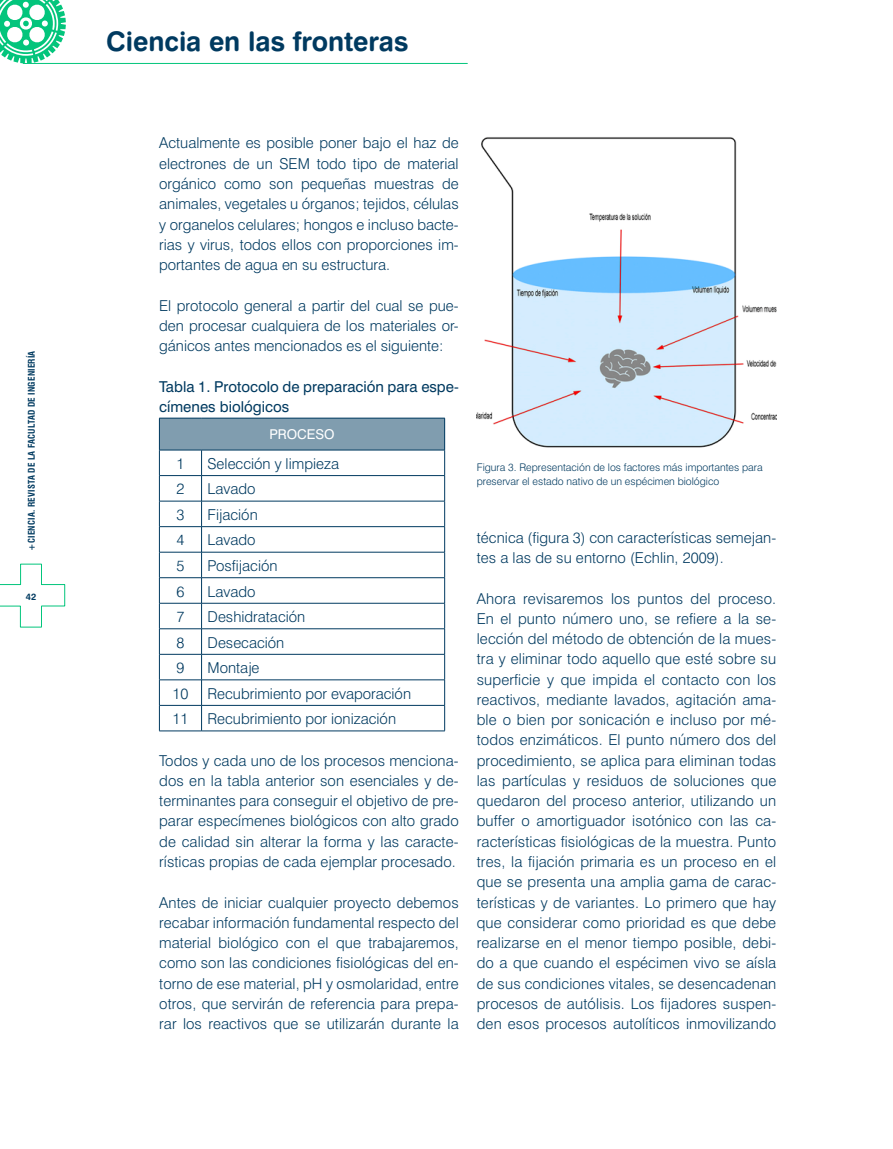
<style>
.page{position:relative;width:893px;height:1149px;background:#fff}
.page>*{position:absolute;margin:0;border:0;box-sizing:border-box;transform-origin:0 0}
.t1{font:27px "Swiss 721 BT Bold Rounded";letter-spacing:-.005em;color:#003a60}
.t2{font:300 15px/20.2px "Swiss 721 BT";color:#003a60;text-align:justify}
.t3{font:15px/20.2px "Swiss 721 BT";color:#003a60}
.t4{font:13.5px "Swiss 721 BT";color:#fff}
.t5{font:300 10.5px/13.5px "Swiss 721 BT";color:#003a60}
.t6{font:9.15px "Swiss 721 BT Bold Rounded";color:#003a60}
.t7{font:700 condensed 9px "Swiss 721 BT";letter-spacing:.02em;color:#003a60}
</style>
<div class="page">
<svg style="left:0;top:0;width:66px;height:63px"></svg>
<hr style="left:23px;top:63px;width:444px;height:1px;background:#03c57c">
<svg style="left:0;top:563px;width:65px;height:64px"></svg>
<img style="left:477px;top:137px;width:299px;height:311px">
<div style="left:159px;top:418px;width:286px;height:32px;background:#809daf"></div>
<hr style="left:159px;top:418px;width:43px;height:1px;background:#003a60">
<hr style="left:159px;top:418px;width:1px;height:31px;background:#003a60">
<hr style="left:202px;top:418px;width:243px;height:1px;background:#003a60">
<hr style="left:444px;top:418px;width:1px;height:31px;background:#003a60">
<hr style="left:159px;top:449px;width:43px;height:1px;background:#003a60">
<hr style="left:202px;top:449px;width:243px;height:1px;background:#003a60">
<hr style="left:159px;top:475px;width:43px;height:1px;background:#003a60">
<hr style="left:202px;top:475px;width:243px;height:1px;background:#003a60">
<hr style="left:159px;top:500px;width:43px;height:1px;background:#003a60">
<hr style="left:202px;top:500px;width:243px;height:1px;background:#003a60">
<hr style="left:159px;top:526px;width:43px;height:1px;background:#003a60">
<hr style="left:202px;top:526px;width:243px;height:1px;background:#003a60">
<hr style="left:159px;top:551px;width:43px;height:1px;background:#003a60">
<hr style="left:202px;top:551px;width:243px;height:1px;background:#003a60">
<hr style="left:159px;top:577px;width:43px;height:1px;background:#003a60">
<hr style="left:202px;top:577px;width:243px;height:1px;background:#003a60">
<hr style="left:159px;top:602px;width:43px;height:1px;background:#003a60">
<hr style="left:202px;top:602px;width:243px;height:1px;background:#003a60">
<hr style="left:159px;top:628px;width:43px;height:1px;background:#003a60">
<hr style="left:202px;top:628px;width:243px;height:1px;background:#003a60">
<hr style="left:159px;top:654px;width:43px;height:1px;background:#003a60">
<hr style="left:202px;top:654px;width:243px;height:1px;background:#003a60">
<hr style="left:159px;top:679px;width:43px;height:1px;background:#003a60">
<hr style="left:202px;top:679px;width:243px;height:1px;background:#003a60">
<hr style="left:159px;top:705px;width:43px;height:1px;background:#003a60">
<svg style="left:159px;top:450px;width:1px;height:280px"></svg>
<hr style="left:202px;top:705px;width:243px;height:1px;background:#003a60">
<svg style="left:201px;top:450px;width:1px;height:280px"></svg>
<svg style="left:444px;top:450px;width:1px;height:280px"></svg>
<hr style="left:159px;top:730px;width:43px;height:1px;background:#003a60">
<hr style="left:202px;top:730px;width:243px;height:1px;background:#003a60">
<p class="t7" style="left:26px;top:550px;width:201px;rotate:-90deg">+CIENCIA. REVISTA DE LA FACULTAD DE INGENIERÍA</p>
<p class="t6" style="left:26px;top:590px;width:12px">42</p>
<h1 class="t1" style="left:106px;top:24px;width:304px">Ciencia en las fronteras</h1>
<p class="t2" style="left:159px;top:133px;width:301px">Actualmente es posible poner bajo el haz de electrones de un SEM todo tipo de material orgánico como son pequeñas muestras de animales, vegetales u órganos; tejidos, células y organelos celulares; hongos e incluso bacte&shy;rias y virus, todos ellos con proporciones im&shy;portantes de agua en su estructura.</p>
<p class="t2" style="left:159px;top:295px;width:301px">El protocolo general a partir del cual se pue&shy;den procesar cualquiera de los materiales or&shy;gánicos antes mencionados es el siguiente:</p>
<p class="t3" style="left:159px;top:376px;width:301px">Tabla 1. Protocolo de preparación para espe&shy;címenes biológicos</p>
<p class="t4" style="left:269px;top:426px;width:67px">PROCESO</p>
<p class="t2" style="left:176px;top:453px;width:9px">1</p>
<p class="t2" style="left:208px;top:453px;width:133px">Selección y limpieza</p>
<p class="t2" style="left:176px;top:478px;width:9px">2</p>
<p class="t2" style="left:208px;top:478px;width:49px">Lavado</p>
<p class="t2" style="left:176px;top:504px;width:9px">3</p>
<p class="t2" style="left:208px;top:504px;width:52px">Fijación</p>
<p class="t2" style="left:176px;top:529px;width:9px">4</p>
<p class="t2" style="left:208px;top:529px;width:49px">Lavado</p>
<p class="t2" style="left:176px;top:555px;width:9px">5</p>
<p class="t2" style="left:208px;top:555px;width:71px">Posfijación</p>
<p class="t2" style="left:176px;top:580px;width:9px">6</p>
<p class="t2" style="left:208px;top:580px;width:49px">Lavado</p>
<p class="t2" style="left:176px;top:606px;width:9px">7</p>
<p class="t2" style="left:208px;top:606px;width:99px">Deshidratación</p>
<p class="t2" style="left:176px;top:631px;width:9px">8</p>
<p class="t2" style="left:208px;top:631px;width:78px">Desecación</p>
<p class="t2" style="left:176px;top:657px;width:9px">9</p>
<p class="t2" style="left:208px;top:657px;width:54px">Montaje</p>
<p class="t2" style="left:172px;top:683px;width:17px">10</p>
<p class="t2" style="left:208px;top:683px;width:205px">Recubrimiento por evaporación</p>
<p class="t2" style="left:172px;top:708px;width:17px">11</p>
<p class="t2" style="left:208px;top:708px;width:190px">Recubrimiento por ionización</p>
<p class="t2" style="left:159px;top:749px;width:301px">Todos y cada uno de los procesos menciona&shy;dos en la tabla anterior son esenciales y de&shy;terminantes para conseguir el objetivo de pre&shy;parar especímenes biológicos con alto grado de calidad sin alterar la forma y las caracte&shy;rísticas propias de cada ejemplar procesado.</p>
<p class="t2" style="left:159px;top:891px;width:301px">Antes de iniciar cualquier proyecto debemos recabar información fundamental respecto del material biológico con el que trabajaremos, como son las condiciones fisiológicas del en&shy;torno de ese material, pH y osmolaridad, entre otros, que servirán de referencia para prepa&shy;rar los reactivos que se utilizarán durante la</p>
<p class="t5" style="left:477px;top:460px;width:287px">Figura 3. Representación de los factores más importantes para preservar el estado nativo de un espécimen biológico</p>
<p class="t2" style="left:477px;top:527px;width:301px">técnica (figura 3) con características semejan&shy;tes a las de su entorno (Echlin, 2009).</p>
<p class="t2" style="left:477px;top:587px;width:301px">Ahora revisaremos los puntos del proceso.<br>En el punto número uno, se refiere a la se&shy;lección del método de obtención de la mues&shy;tra y eliminar todo aquello que esté sobre su superficie y que impida el contacto con los reactivos, mediante lavados, agitación ama&shy;ble o bien por sonicación e incluso por mé&shy;todos enzimáticos. El punto número dos del procedimiento, se aplica para eliminan todas las partículas y residuos de soluciones que quedaron del proceso anterior, utilizando un buffer o amortiguador isotónico con las ca&shy;racterísticas fisiológicas de la muestra. Punto tres, la fijación primaria es un proceso en el que se presenta una amplia gama de carac&shy;terísticas y de variantes. Lo primero que hay que considerar como prioridad es que debe realizarse en el menor tiempo posible, debi&shy;do a que cuando el espécimen vivo se aísla de sus condiciones vitales, se desencadenan procesos de autólisis. Los fijadores suspen&shy;den esos procesos autolíticos inmovilizando</p>
</div>
